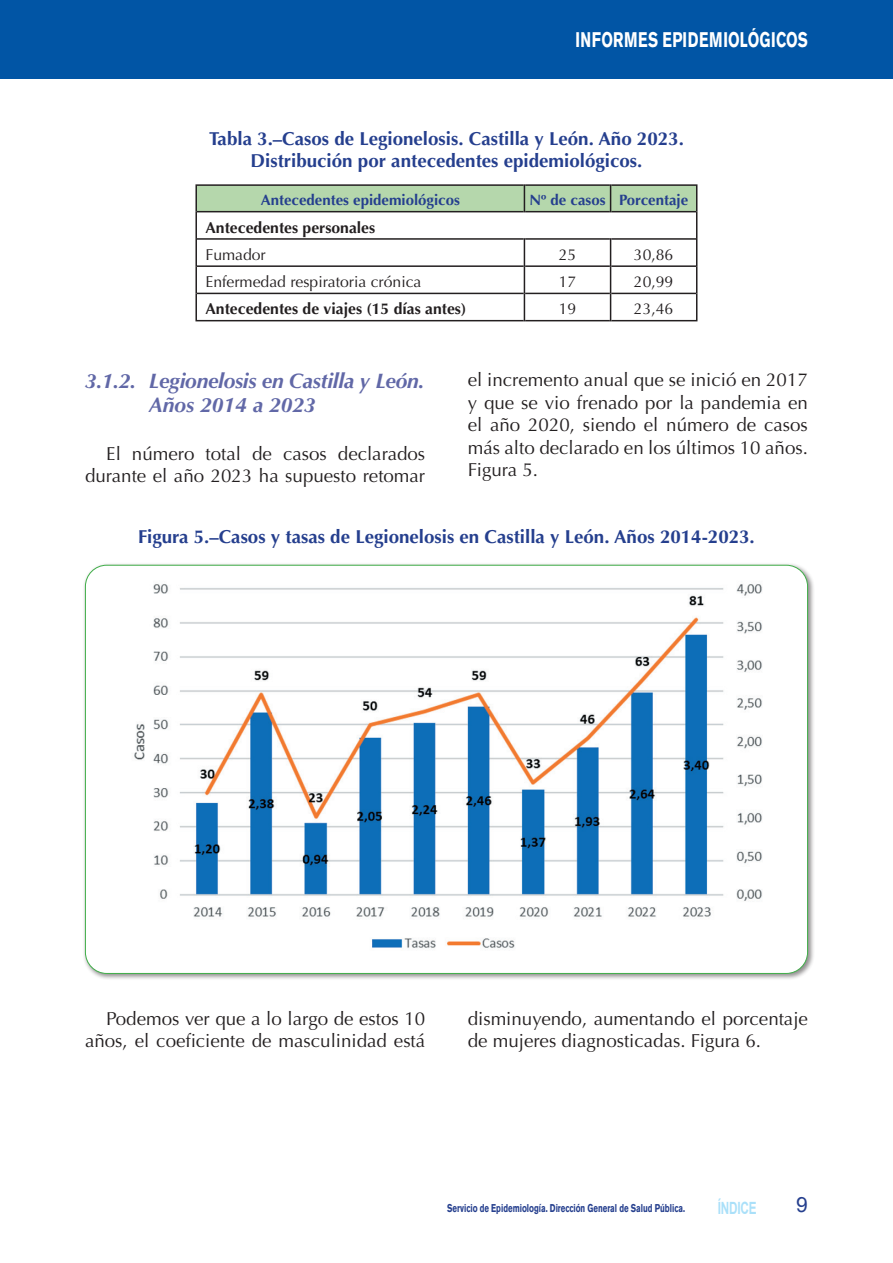
<style>
.page{position:relative;width:893px;height:1263px;background:#fff}
.page>*{position:absolute;margin:0;border:0;box-sizing:border-box;transform-origin:0 0}
.t1{font:italic 700 21px/24px "Optima";letter-spacing:-.015em;color:#6168a7}
.t2{font:700 21px "Akzidenz Grotesk BE";letter-spacing:.04em;color:#fff;scale:.7 1}
.t3{font:21px "Arial";color:#253f8e}
.t4{font:18.75px/22.5px "Optima";color:#231f20;text-align:right}
.t5{font:700 18.75px/22.5px "Optima";color:#253f8e;text-align:center}
.t6{font:700 16.8px "Arial";letter-spacing:-.015em;color:#aae0f9;scale:.7 1}
.t7{font:15.75px "Optima";color:#231f20}
.t8{font:700 15.75px "Optima";color:#231f20}
.t9{font:700 15px "Optima";color:#253f8e}
.t10{font:700 11.25px "Akzidenz Grotesk BE";color:#253f8e;scale:.7 1}
</style>
<div class="page">
<div style="left:0;top:0;width:893px;height:79px;background:#0155a5"></div>
<hr style="left:195px;top:184px;width:2px;height:28px;background:#231f20">
<hr style="left:195px;top:212px;width:2px;height:27px;background:#231f20">
<hr style="left:195px;top:239px;width:2px;height:27px;background:#231f20">
<hr style="left:195px;top:266px;width:2px;height:27px;background:#231f20">
<hr style="left:195px;top:293px;width:2px;height:28px;background:#231f20">
<svg style="left:196px;top:184px;width:501px;height:137px"></svg>
<hr style="left:197px;top:320px;width:327px;height:1px;background:#231f20">
<hr style="left:525px;top:320px;width:85px;height:1px;background:#231f20">
<hr style="left:611px;top:320px;width:85px;height:1px;background:#231f20">
<div style="left:82px;top:562px;width:733px;height:418px;background:#231f20;opacity:.5"></div>
<div style="left:85px;top:565px;width:722px;height:408px;background:#fff;border-radius:21px"></div>
<img style="left:134px;top:584px;width:628px;height:364px">
<p class="t2" style="left:575px;top:28px;width:334px">INFORMES EPIDEMIOLÓGICOS</p>
<p class="t5" style="left:209px;top:127px;width:476px">Tabla 3.–Casos de Legionelosis. Castilla y León. Año 2023.<br>Distribución por antecedentes epidemiológicos.</p>
<p class="t9" style="left:261px;top:191px;width:201px">Antecedentes epidemiológicos</p>
<p class="t9" style="left:529px;top:191px;width:160px">Nº de casos Porcentaje</p>
<p class="t8" style="left:205px;top:218px;width:171px">Antecedentes personales</p>
<p class="t7" style="left:205px;top:245px;width:62px">Fumador</p>
<p class="t7" style="left:559px;top:245px;width:19px">25</p>
<p class="t7" style="left:634px;top:245px;width:41px">30,86</p>
<p class="t7" style="left:205px;top:273px;width:217px">Enfermedad respiratoria crónica</p>
<p class="t7" style="left:559px;top:273px;width:19px">17</p>
<p class="t7" style="left:634px;top:273px;width:41px">20,99</p>
<p class="t8" style="left:205px;top:300px;width:262px">Antecedentes de viajes (15 días antes)</p>
<p class="t7" style="left:559px;top:300px;width:19px">19</p>
<p class="t7" style="left:634px;top:300px;width:41px">23,46</p>
<p class="t1" style="left:149px;top:369px;width:277px;text-indent:-64px">3.1.2. Legionelosis en Castilla y León.<br>Años 2014 a 2023</p>
<p class="t4" style="left:85px;top:443px;width:342px">El número total de casos declarados durante el año 2023 ha supuesto retomar</p>
<p class="t4" style="left:468px;top:369px;width:342px;text-align:justify">el incremento anual que se inició en 2017 y que se vio frenado por la pandemia en el año 2020, siendo el número de casos más alto declarado en los últimos 10 años.<br>Figura 5.</p>
<p class="t5" style="left:138px;top:526px;width:618px">Figura 5.–Casos y tasas de Legionelosis en Castilla y León. Años 2014-2023.</p>
<p class="t4" style="left:85px;top:1007px;width:342px">Podemos ver que a lo largo de estos 10 años, el coeficiente de masculinidad está</p>
<p class="t4" style="left:468px;top:1007px;width:342px;text-align:left">disminuyendo, aumentando el porcentaje de mujeres diagnosticadas. Figura 6.</p>
<p class="t10" style="left:447px;top:1201px;width:341px">Servicio de Epidemiología. Dirección General de Salud Pública.</p>
<p class="t6" style="left:718px;top:1196px;width:57px">ÍNDICE</p>
<p class="t3" style="left:796px;top:1191px;width:13px">9</p>
</div>
